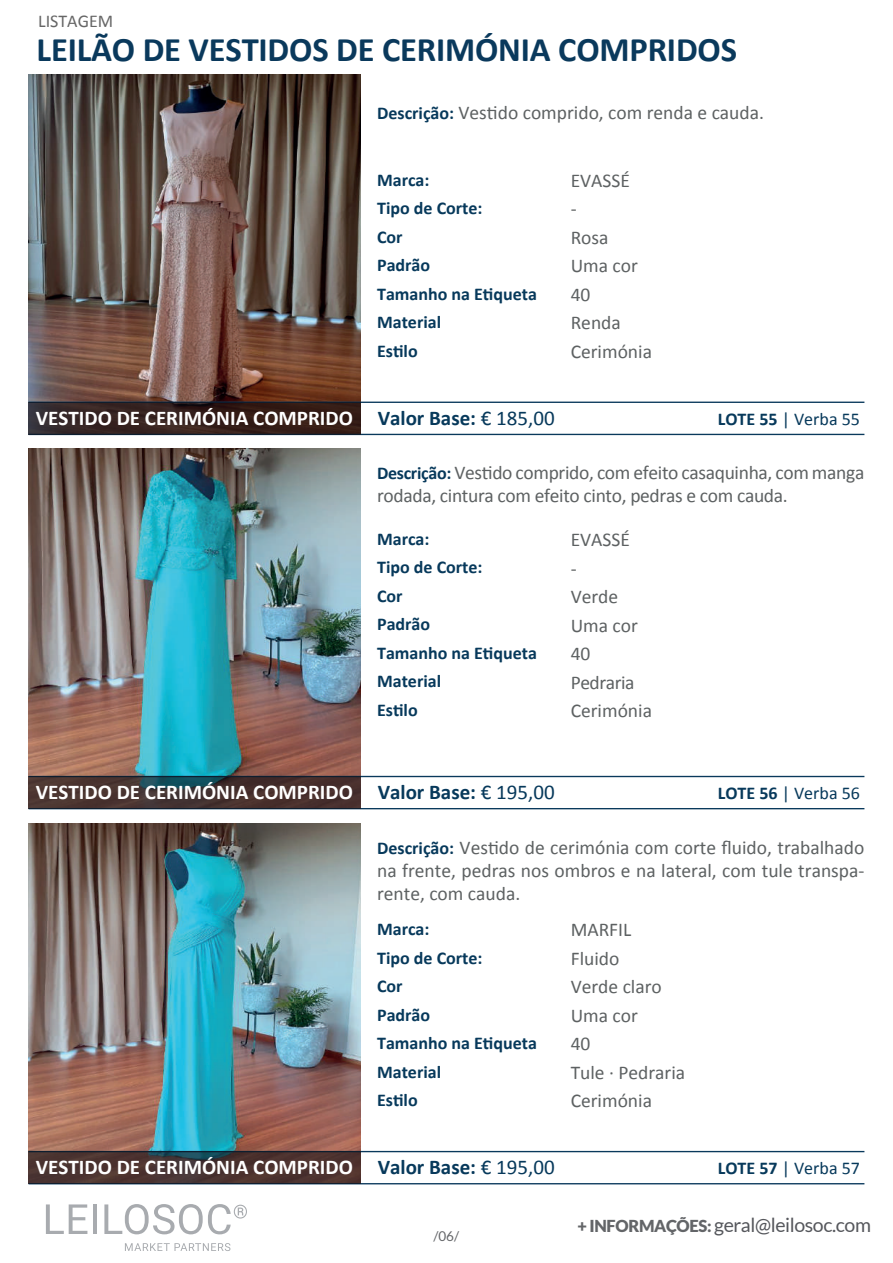
<style>
.page{position:relative;width:893px;height:1263px;background:#fff}
.page>*{position:absolute;margin:0;border:0;box-sizing:border-box;transform-origin:0 0}
.t1{font:700 34.5px "Calibri";letter-spacing:-.005em;color:#0a395c}
.t2{font:700 21px "Calibri";color:#fff}
.t3{font:19.5px/28.5px "Calibri";color:#5d6162}
.t4{font:19.5px "Lato";letter-spacing:-.02em;color:#55575c}
.t5{font:700 18px/28.5px "Calibri";color:#07395b}
.t6{font:18px "Calibri";color:#07395b}
.t7{font:18px "Calibri";color:#666}
.t8{font:13.5px "Lato";color:#636568}
.s1{font-weight:700;font-size:18px;color:#07395b}
.s2{color:#07395b}
.s3{font-weight:400;color:#07395b}
.s4{font-weight:700}
.s5{font-weight:900;font-size:16.5px;color:#636568}
</style>
<div class="page">
<svg style="left:46px;top:1204px;width:41px;height:30px"></svg>
<hr style="left:93px;top:1204px;width:4px;height:30px;background:#a8abaf">
<svg style="left:104px;top:1204px;width:143px;height:30px"></svg>
<svg style="left:125px;top:1243px;width:105px;height:8px"></svg>
<img style="left:29px;top:74px;width:332px;height:328px">
<hr style="left:29px;top:434px;width:835px;height:1px;background:#0a395c">
<hr style="left:29px;top:402px;width:835px;height:1px;background:#0a395c">
<svg style="left:29px;top:402px;width:332px;height:32px;background:#33201e"></svg>
<img style="left:29px;top:448px;width:332px;height:328px">
<hr style="left:29px;top:808px;width:835px;height:1px;background:#0a395c">
<hr style="left:29px;top:776px;width:835px;height:1px;background:#0a395c">
<svg style="left:29px;top:777px;width:332px;height:32px;background:#413332"></svg>
<img style="left:29px;top:823px;width:332px;height:328px">
<hr style="left:29px;top:1183px;width:835px;height:1px;background:#0a395c">
<hr style="left:29px;top:1151px;width:835px;height:1px;background:#0a395c">
<svg style="left:29px;top:1152px;width:332px;height:32px;background:#473332"></svg>
<p class="t7" style="left:38px;top:10px;width:77px">LISTAGEM</p>
<h1 class="t1" style="left:37px;top:25px;width:702px">LEILÃO DE VESTIDOS DE CERIMÓNIA COMPRIDOS</h1>
<p class="t3" style="left:377px;top:98px;width:388px"><span class="s1">Descrição:</span> Vestido comprido, com renda e cauda.</p>
<p class="t5" style="left:377px;top:165px;width:161px">Marca:<br>Tipo de Corte:<br>Cor<br>Padrão<br>Tamanho na Etiqueta<br>Material<br>Estilo</p>
<p class="t3" style="left:570px;top:165px;width:83px">EVASSÉ<br>-<br>Rosa<br>Uma cor<br>40<br>Renda<br>Cerimónia</p>
<p class="t2" style="left:36px;top:403px;width:520px">VESTIDO DE CERIMÓNIA COMPRIDO <span class="s2">Valor Base:</span> <span class="s3">€ 185,00</span></p>
<p class="t6" style="left:717px;top:408px;width:144px"><span class="s4">LOTE 55</span> | Verba 55</p>
<p class="t3" style="left:377px;top:459px;width:489px;line-height:23.4px"><span class="s1">Descrição:</span> Vestido comprido, com efeito casaquinha, com manga rodada, cintura com efeito cinto, pedras e com cauda.</p>
<p class="t3" style="left:570px;top:525px;width:83px">EVASSÉ<br>-<br>Verde<br>Uma cor<br>40<br>Pedraria<br>Cerimónia</p>
<p class="t5" style="left:377px;top:524px;width:161px">Marca:<br>Tipo de Corte:<br>Cor<br>Padrão<br>Tamanho na Etiqueta<br>Material<br>Estilo</p>
<p class="t2" style="left:36px;top:778px;width:520px">VESTIDO DE CERIMÓNIA COMPRIDO <span class="s2">Valor Base:</span> <span class="s3">€ 195,00</span></p>
<p class="t6" style="left:717px;top:782px;width:144px"><span class="s4">LOTE 56</span> | Verba 56</p>
<p class="t3" style="left:377px;top:835px;width:489px;line-height:23.4px;text-align:justify"><span class="s1">Descrição:</span> Vestido de cerimónia com corte fluido, trabalhado na frente, pedras nos ombros e na lateral, com tule transpa&shy;rente, com cauda.</p>
<p class="t3" style="left:570px;top:915px;width:116px">MARFIL<br>Fluido<br>Verde claro<br>Uma cor<br>40<br>Tule · Pedraria<br>Cerimónia</p>
<p class="t5" style="left:377px;top:914px;width:161px">Marca:<br>Tipo de Corte:<br>Cor<br>Padrão<br>Tamanho na Etiqueta<br>Material<br>Estilo</p>
<p class="t2" style="left:36px;top:1153px;width:520px">VESTIDO DE CERIMÓNIA COMPRIDO <span class="s2">Valor Base:</span> <span class="s3">€ 195,00</span></p>
<p class="t8" style="left:433px;top:1229px;width:27px">/06/</p>
<p class="t6" style="left:717px;top:1157px;width:144px"><span class="s4">LOTE 57</span> | Verba 57</p>
<p class="t4" style="left:577px;top:1214px;width:295px"><span class="s5">+ INFORMAÇÕES:</span> geral@leilosoc.com</p>
</div>
